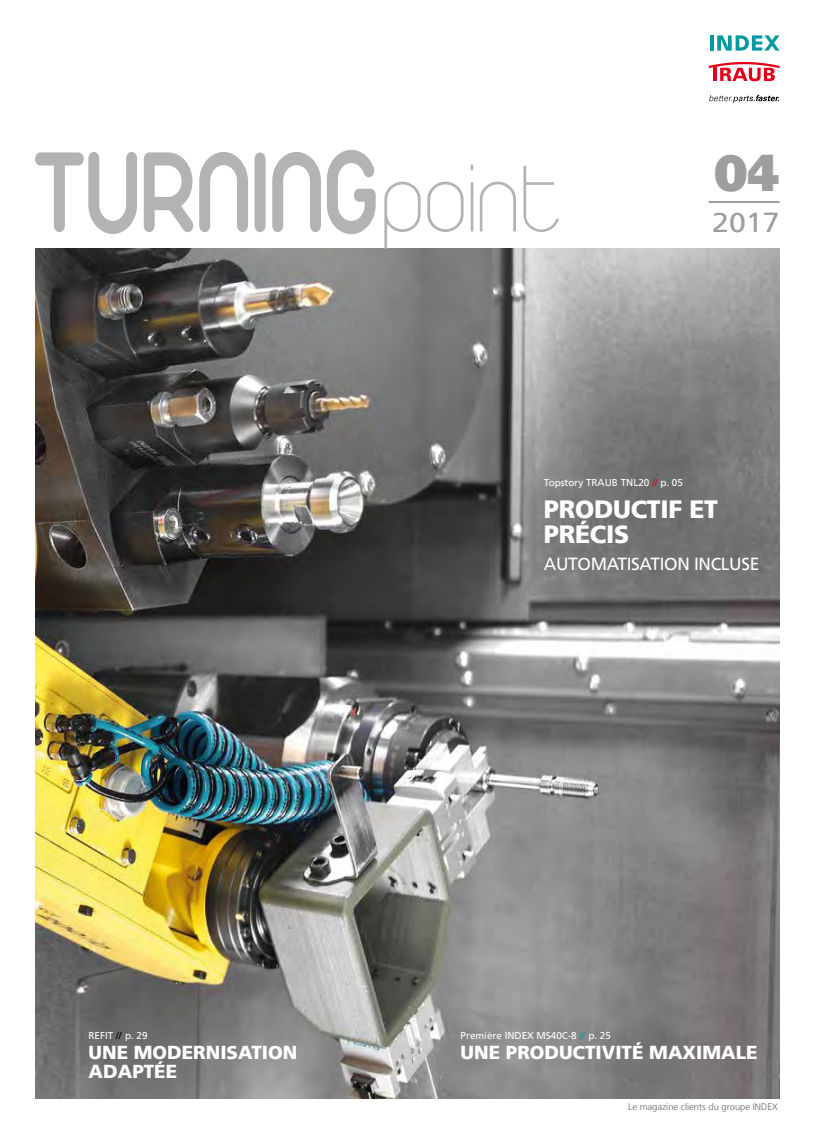
<style>
.page{position:relative;width:815px;height:1134px;background:#fff}
.page>*{position:absolute;margin:0;border:0;box-sizing:border-box;transform-origin:0 0}
.t1{font:700 120px "Duepuntozero";color:#b1b3b4;scale:.83 1}
.t2{font:900 51.5px "Frutiger LT";color:#9c9e9f;scale:.88 1}
.t3{font:27.5px "Frutiger LT";color:#9c9e9f;scale:1.1 1}
.t4{font:900 25px/25px "Frutiger LT";letter-spacing:-.01em;color:#fff}
.t5{font:900 18.75px/18.8px "Frutiger LT";color:#fff}
.t6{font:17.5px "Frutiger LT";letter-spacing:-.02em;color:#fff}
.t7{font:10px "Frutiger LT";color:#fff}
.t8{font:300 9.38px "Frutiger LT";color:#646567}
.s1{font-weight:200;font-size:100px}
.s2{color:#d10019}
.s3{color:#000}
.s4{color:#0098a1}
</style>
<div class="page">
<img style="left:35px;top:248px;width:745px;height:850px">
<svg style="left:709px;top:61px;width:70px;height:20px"></svg>
<hr style="left:710px;top:35px;width:3px;height:16px;background:#0098a1">
<svg style="left:717px;top:35px;width:63px;height:16px"></svg>
<svg style="left:709px;top:95px;width:70px;height:8px"></svg>
<hr style="left:709px;top:201px;width:71px;height:2px;background:#9c9e9f">
<h1 class="t1" style="left:34px;top:126px;width:635px">TURNING<span class="s1">point</span></h1>
<h2 class="t2" style="left:714px;top:141px;width:76px">04</h2>
<h3 class="t3" style="left:712px;top:206px;width:63px">2017</h3>
<p class="t7" style="left:544px;top:476px;width:141px">Topstory TRAUB TNL20 <span class="s2">//</span> p. 05</p>
<h3 class="t4" style="left:544px;top:497px;width:176px">PRODUCTIF ET<br>PRÉCIS</h3>
<h3 class="t6" style="left:544px;top:553px;width:217px">AUTOMATISATION INCLUSE</h3>
<p class="t7" style="left:89px;top:1029px;width:60px">REFIT <span class="s3">//</span> p. 29</p>
<h3 class="t5" style="left:89px;top:1043px;width:210px">UNE MODERNISATION<br>ADAPTÉE</h3>
<p class="t7" style="left:461px;top:1029px;width:152px">Première INDEX MS40C-8 <span class="s4">//</span> p. 25</p>
<h3 class="t5" style="left:461px;top:1043px;width:298px">UNE PRODUCTIVITÉ MAXIMALE</h3>
<p class="t8" style="left:628px;top:1101px;width:151px">Le magazine clients du groupe INDEX</p>
</div>
